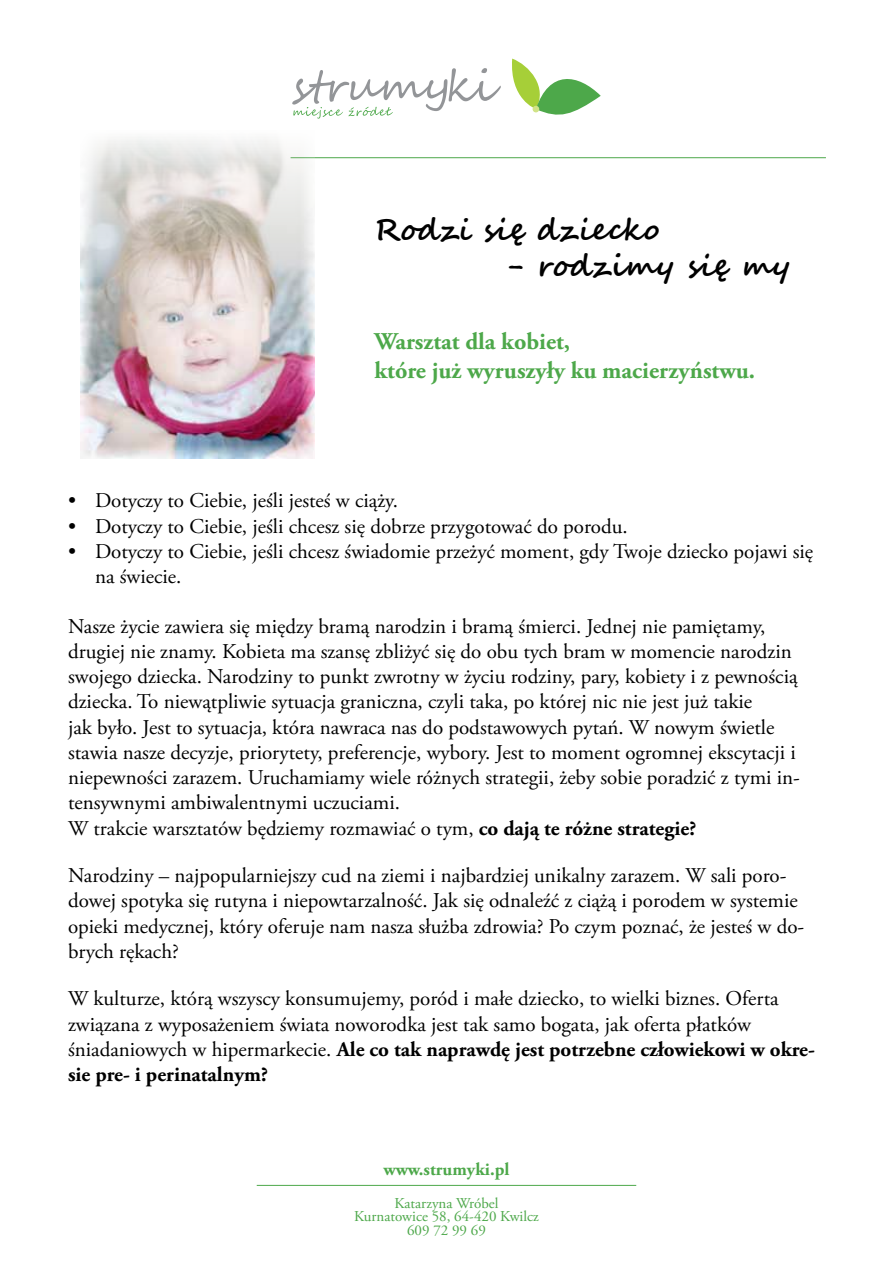
<style>
.page{position:relative;width:893px;height:1263px;background:#fff}
.page>*{position:absolute;margin:0;border:0;box-sizing:border-box;transform-origin:0 0}
.t1{font:700 30px "Segoe Script";color:#000}
.t2{font:700 24px/28.8px "Adobe Garamond Pro";color:#4da84a}
.t3{font:21px/25.2px "Adobe Garamond Pro";color:#000}
.t4{font:700 18px "Adobe Garamond Pro";color:#4da84a}
.t5{font:15px/13.5px "Adobe Garamond Pro";color:#4da84a;text-align:center}
.s1{font-weight:700}
</style>
<div class="page">
<svg style="left:512px;top:59px;width:89px;height:56px"></svg>
<svg style="left:292px;top:68px;width:209px;height:51px"></svg>
<hr style="left:257px;top:1185px;width:379px;height:1px;background:#4da84a">
<hr style="left:291px;top:157px;width:535px;height:1px;background:#4da84a">
<img style="left:81px;top:105px;width:234px;height:353px">
<h1 class="t1" style="left:374px;top:205px;width:287px">Rodzi się dziecko</h1>
<h1 class="t1" style="left:506px;top:241px;width:286px">- rodzimy się my</h1>
<p class="t2" style="left:375px;top:328px;width:382px">Warsztat dla kobiet,<br>które już wyruszyły ku macierzyństwu.</p>
<p class="t3" style="left:68px;top:489px;width:331px">• Dotyczy to Ciebie, jeśli jesteś w ciąży.</p>
<p class="t3" style="left:68px;top:514px;width:561px">• Dotyczy to Ciebie, jeśli chcesz się dobrze przygotować do porodu.</p>
<p class="t3" style="left:95px;top:539px;width:720px;text-indent:-27px">• Dotyczy to Ciebie, jeśli chcesz świadomie przeżyć moment, gdy Twoje dziecko pojawi się na świecie.</p>
<p class="t3" style="left:68px;top:614px;width:733px">Nasze życie zawiera się między bramą narodzin i bramą śmierci. Jednej nie pamiętamy, drugiej nie znamy. Kobieta ma szansę zbliżyć się do obu tych bram w momencie narodzin swojego dziecka. Narodziny to punkt zwrotny w życiu rodziny, pary, kobiety i z pewnością dziecka. To niewątpliwie sytuacja graniczna, czyli taka, po której nic nie jest już takie<br>jak było. Jest to sytuacja, która nawraca nas do podstawowych pytań. W nowym świetle stawia nasze decyzje, priorytety, preferencje, wybory. Jest to moment ogromnej ekscytacji i niepewności zarazem. Uruchamiamy wiele różnych strategii, żeby sobie poradzić z tymi in&shy;tensywnymi ambiwalentnymi uczuciami.<br>W trakcie warsztatów będziemy rozmawiać o tym, <span class="s1">co dają te różne strategie?</span></p>
<p class="t3" style="left:68px;top:863px;width:738px">Narodziny – najpopularniejszy cud na ziemi i najbardziej unikalny zarazem. W sali poro&shy;dowej spotyka się rutyna i niepowtarzalność. Jak się odnaleźć z ciążą i porodem w systemie opieki medycznej, który oferuje nam nasza służba zdrowia? Po czym poznać, że jesteś w do&shy;brych rękach?</p>
<p class="t3" style="left:68px;top:987px;width:748px">W kulturze, którą wszyscy konsumujemy, poród i małe dziecko, to wielki biznes. Oferta związana z wyposażeniem świata noworodka jest tak samo bogata, jak oferta płatków śniadaniowych w hipermarkecie. <span class="s1">Ale co tak naprawdę jest potrzebne człowiekowi w okre&shy;sie pre- i perinatalnym?</span></p>
<p class="t4" style="left:383px;top:1159px;width:128px">www.strumyki.pl</p>
<p class="t5" style="left:354px;top:1196px;width:186px">Katarzyna Wróbel<br>Kurnatowice 58, 64-420 Kwilcz<br>609 72 99 69</p>
</div>
